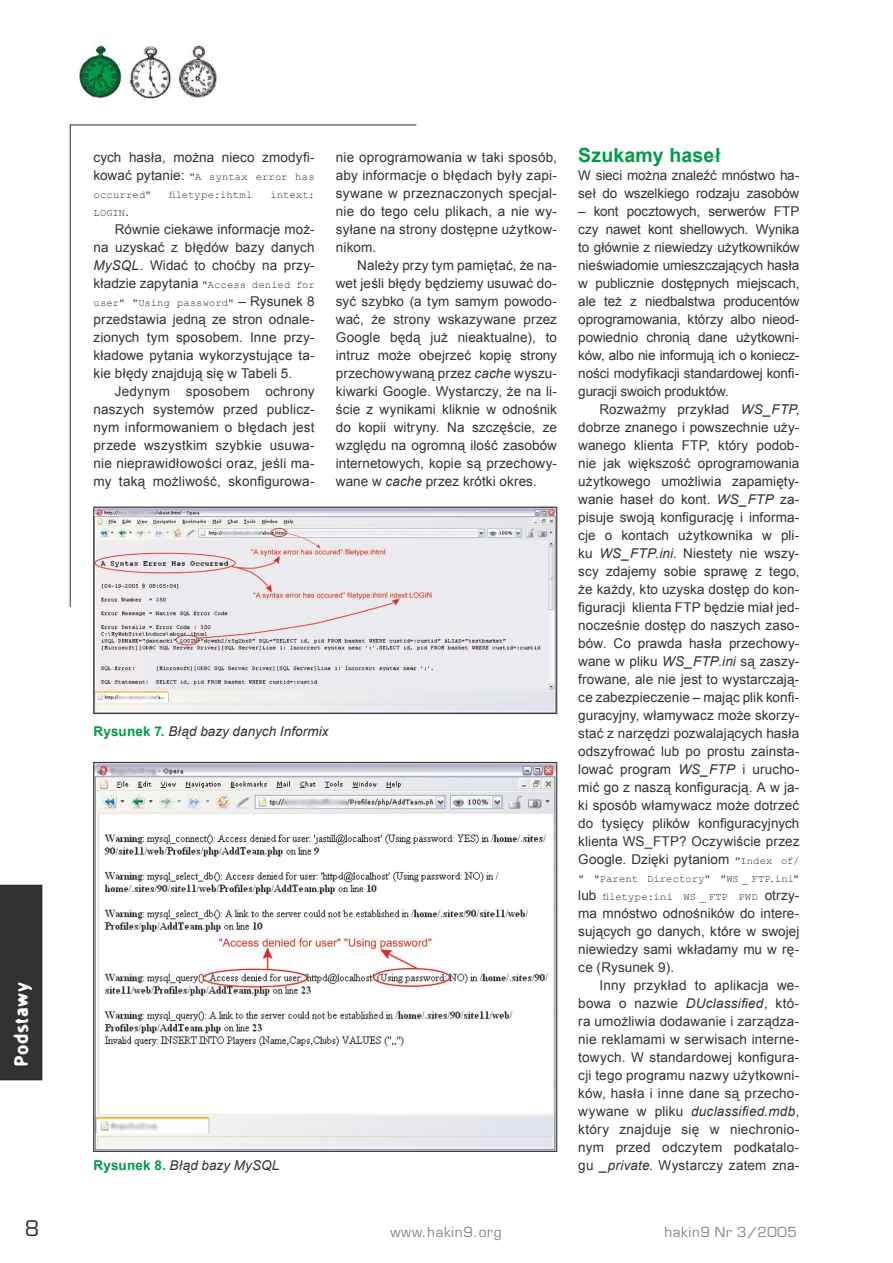
<style>
.page{position:relative;width:893px;height:1263px;background:#fff}
.page>*{position:absolute;margin:0;border:0;box-sizing:border-box;transform-origin:0 0}
.t1{font:21px "Euromode";color:#323235}
.SUBHEAD{font:700 19.5px "Arial";letter-spacing:.01em;color:#009b44}
.t2{font:18px "EFN Wet Letters";letter-spacing:.05em;color:#fff}
.BODY_TEXT{font:13.5px/18px "Arial";letter-spacing:.01em;color:#323235;text-align:justify}
.BODY1{font:13.5px/18px "Arial";letter-spacing:-.01em;color:#323235}
.PODPIS{font:italic 13.5px "Arial";letter-spacing:.005em;color:#323235}
.t3{font:13.5px "Euromode";letter-spacing:.05em;color:#858488}
.BODY1-2{font:13.5px "Arial";letter-spacing:.01em;color:#323235}
.BODY_TEXT-2{font:10.5px/18px "Courier New";letter-spacing:.015em;color:#323235}
.BODY1-3{font:10.5px/18px "Courier New";letter-spacing:.015em;color:#323235}
.s1{font-family:"Arial";font-size:13.5px}
.s2{font-style:italic}
.s3{font-family:"Courier New";font-size:10.5px}
.s4{font-weight:700;font-style:normal;color:#009b44}
</style>
<div class="page">
<div style="left:0;top:885px;width:42px;height:195px;background:#323235"></div>
<hr style="left:70px;top:125px;width:346px;height:1px;background:#2c2a27">
<hr style="left:70px;top:125px;width:1px;height:482px;background:#2c2a27">
<img style="left:79px;top:45px;width:138px;height:54px">
<img style="left:96px;top:509px;width:459px;height:203px">
<div style="left:94px;top:507px;width:463px;height:207px;border:1px solid #323235"></div>
<img style="left:96px;top:764px;width:459px;height:385px">
<h3 class="t2" style="left:10px;top:1066px;width:85px;rotate:-90deg">Podstawy</h3>
<p class="BODY1-2" style="left:94px;top:148px;width:223px">cych hasła, można nieco zmodyfi-</p>
<p class="BODY1-3" style="left:94px;top:167px;width:223px"><span class="s1">kować pytanie:</span> "A syntax error has occurred"</p>
<p class="BODY1-3" style="left:169px;top:185px;width:85px">filetype:ihtml</p>
<p class="BODY1-3" style="left:270px;top:185px;width:46px">intext:</p>
<p class="BODY1-3" style="left:94px;top:203px;width:37px">LOGIN<span class="s1">.</span></p>
<p class="BODY_TEXT" style="left:94px;top:220px;width:223px;text-indent:21px">Równie ciekawe informacje moż&shy;na uzyskać z błędów bazy danych <span class="s2">MySQL</span>. Widać to choćby na przy&shy;kładzie zapytania <span class="s3">"Access denied for</span></p>
<p class="BODY_TEXT-2" style="left:94px;top:293px;width:223px">user" "Using password" <span class="s1">– Rysunek 8</span></p>
<p class="BODY_TEXT" style="left:94px;top:310px;width:223px">przedstawia jedną ze stron odnale&shy;zionych tym sposobem. Inne przy&shy;kładowe pytania wykorzystujące ta&shy;kie błędy znajdują się w Tabeli 5.</p>
<p class="BODY_TEXT" style="left:94px;top:382px;width:223px;text-indent:21px">Jedynym sposobem ochrony naszych systemów przed publicz&shy;nym informowaniem o błędach jest przede wszystkim szybkie usuwa&shy;nie nieprawidłowości oraz, jeśli ma&shy;my taką możliwość, skonfigurowa-</p>
<p class="BODY_TEXT" style="left:336px;top:148px;width:223px">nie oprogramowania w taki sposób, aby informacje o błędach były zapi&shy;sywane w przeznaczonych specjal&shy;nie do tego celu plikach, a nie wy&shy;syłane na strony dostępne użytkow&shy;nikom.</p>
<p class="BODY_TEXT" style="left:336px;top:256px;width:223px;text-indent:21px">Należy przy tym pamiętać, że na&shy;wet jeśli błędy będziemy usuwać do&shy;syć szybko (a tym samym powodo&shy;wać, że strony wskazywane przez Google będą już nieaktualne), to intruz może obejrzeć kopię strony przechowywaną przez <span class="s2">cache</span> wyszu&shy;kiwarki Google. Wystarczy, że na li&shy;ście z wynikami kliknie w odnośnik do kopii witryny. Na szczęście, ze względu na ogromną ilość zasobów internetowych, kopie są przechowy&shy;wane w <span class="s2">cache</span> przez krótki okres.</p>
<p class="PODPIS" style="left:94px;top:723px;width:237px"><span class="s4">Rysunek 7.</span> Błąd bazy danych Informix</p>
<p class="PODPIS" style="left:94px;top:1156px;width:187px"><span class="s4">Rysunek 8.</span> Błąd bazy MySQL</p>
<p class="SUBHEAD" style="left:578px;top:142px;width:144px">Szukamy haseł</p>
<p class="BODY1" style="left:578px;top:166px;width:223px">W sieci można znaleźć mnóstwo ha&shy;seł do wszelkiego rodzaju zasobów</p>
<p class="BODY1" style="left:578px;top:202px;width:223px;text-align:justify">– kont pocztowych, serwerów FTP czy nawet kont shellowych. Wynika to głównie z niewiedzy użytkowników nieświadomie umieszczających hasła w publicznie dostępnych miejscach, ale też z niedbalstwa producentów oprogramowania, którzy albo nieod&shy;powiednio chronią dane użytkowni&shy;ków, albo nie informują ich o koniecz&shy;ności modyfikacji standardowej konfi&shy;guracji swoich produktów.</p>
<p class="BODY_TEXT" style="left:578px;top:400px;width:223px;text-indent:21px">Rozważmy przykład <span class="s2">WS_FTP</span>, dobrze znanego i powszechnie uży&shy;wanego klienta FTP, który podob&shy;nie jak większość oprogramowania użytkowego umożliwia zapamięty&shy;wanie haseł do kont. <span class="s2">WS_FTP</span> za&shy;pisuje swoją konfigurację i informa&shy;cje o kontach użytkownika w pli&shy;ku <span class="s2">WS_FTP.ini</span>. Niestety nie wszy&shy;scy zdajemy sobie sprawę z tego, że każdy, kto uzyska dostęp do kon&shy;figuracji klienta FTP będzie miał jed&shy;nocześnie dostęp do naszych zaso&shy;bów. Co prawda hasła przechowy&shy;wane w pliku <span class="s2">WS_FTP.ini</span> są zaszy&shy;frowane, ale nie jest to wystarczają&shy;ce zabezpieczenie – mając plik konfi&shy;guracyjny, włamywacz może skorzy&shy;stać z narzędzi pozwalających hasła odszyfrować lub po prostu zainsta&shy;lować program <span class="s2">WS_FTP</span> i urucho&shy;mić go z naszą konfiguracją. A w ja&shy;ki sposób włamywacz może dotrzeć do tysięcy plików konfiguracyjnych klienta WS_FTP? Oczywiście przez Google. Dzięki pytaniom <span class="s3">"Index of/</span></p>
<p class="BODY_TEXT-2" style="left:578px;top:869px;width:223px">" "Parent Directory" "WS _ FTP.ini" <span class="s1">lub</span> filetype:ini WS _ FTP PWD <span class="s1">otrzy-</span></p>
<p class="BODY_TEXT" style="left:578px;top:904px;width:223px">ma mnóstwo odnośników do intere&shy;sujących go danych, które w swojej niewiedzy sami wkładamy mu w rę&shy;ce (Rysunek 9).</p>
<p class="BODY_TEXT" style="left:578px;top:976px;width:223px;text-indent:21px">Inny przykład to aplikacja we&shy;bowa o nazwie <span class="s2">DUclassified</span>, któ&shy;ra umożliwia dodawanie i zarządza&shy;nie reklamami w serwisach interne&shy;towych. W standardowej konfigura&shy;cji tego programu nazwy użytkowni&shy;ków, hasła i inne dane są przecho&shy;wywane w pliku <span class="s2">duclassified.mdb</span>, który znajduje się w niechronio&shy;nym przed odczytem podkatalo&shy;gu <span class="s2">_private</span>. Wystarczy zatem zna-</p>
<h1 class="t1" style="left:25px;top:1216px;width:16px">8</h1>
<p class="t3" style="left:390px;top:1224px;width:112px">www.hakin9.org</p>
<p class="t3" style="left:664px;top:1224px;width:134px">hakin9 Nr 3/2005</p>
</div>
